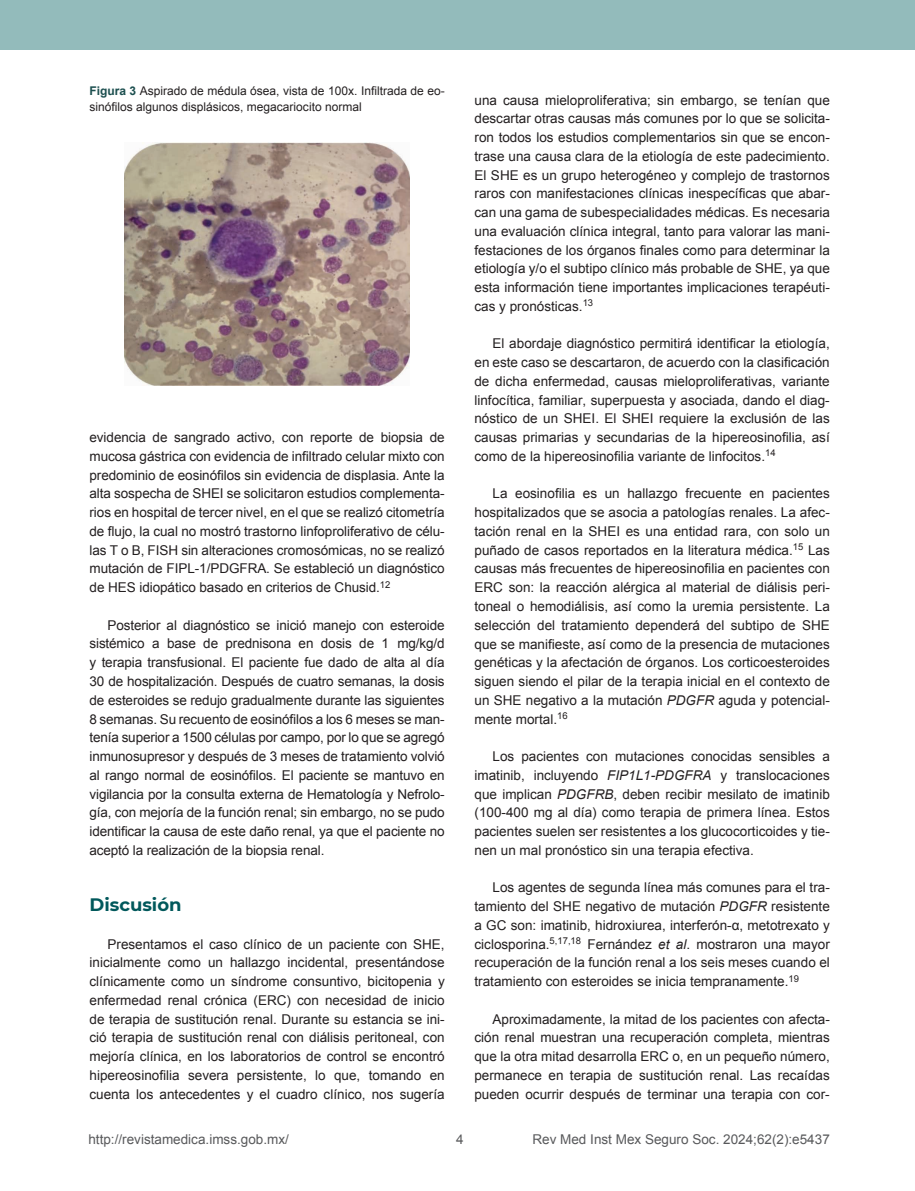
<style>
.page{position:relative;width:915px;height:1191px;background:#fff}
.page>*{position:absolute;margin:0;border:0;box-sizing:border-box;transform-origin:0 0}
.t1{font:700 18px "Montserrat";color:#01585b}
.t2{font:13.5px/18.8px "Arial";color:#231f20;text-align:justify}
.t3{font:13.5px "Arial";color:#58595b}
.t4{font:12px/16.5px "Arial";color:#231f20}
.s1{font-weight:700;color:#1c4f4f}
.s2{font-style:italic}
</style>
<div class="page">
<div style="left:0;top:0;width:914px;height:50px;background:#93bbbb"></div>
<img style="left:125px;top:142px;width:284px;height:244px">
<p class="t4" style="left:89px;top:82px;width:357px"><span class="s1">Figura 3</span> Aspirado de médula ósea, vista de 100x. Infiltrada de eo&shy;sinófilos algunos displásicos, megacariocito normal</p>
<p class="t2" style="left:474px;top:91px;width:357px">una causa mieloproliferativa; sin embargo, se tenían que descartar otras causas más comunes por lo que se solicita&shy;ron todos los estudios complementarios sin que se encon&shy;trase una causa clara de la etiología de este padecimiento.<br>El SHE es un grupo heterogéneo y complejo de trastornos raros con manifestaciones clínicas inespecíficas que abar&shy;can una gama de subespecialidades médicas. Es necesaria una evaluación clínica integral, tanto para valorar las mani&shy;festaciones de los órganos finales como para determinar la etiología y/o el subtipo clínico más probable de SHE, ya que esta información tiene importantes implicaciones terapéuti&shy;cas y pronósticas.<sup>13</sup></p>
<p class="t2" style="left:474px;top:334px;width:357px;text-indent:18px">El abordaje diagnóstico permitirá identificar la etiología, en este caso se descartaron, de acuerdo con la clasificación de dicha enfermedad, causas mieloproliferativas, variante linfocítica, familiar, superpuesta y asociada, dando el diag&shy;nóstico de un SHEI. El SHEI requiere la exclusión de las causas primarias y secundarias de la hipereosinofilia, así como de la hipereosinofilia variante de linfocitos.<sup>14</sup></p>
<p class="t2" style="left:474px;top:484px;width:357px;text-indent:18px">La eosinofilia es un hallazgo frecuente en pacientes hospitalizados que se asocia a patologías renales. La afec&shy;tación renal en la SHEI es una entidad rara, con solo un puñado de casos reportados en la literatura médica.<sup>15</sup> Las causas más frecuentes de hipereosinofilia en pacientes con ERC son: la reacción alérgica al material de diálisis peri&shy;toneal o hemodiálisis, así como la uremia persistente. La selección del tratamiento dependerá del subtipo de SHE que se manifieste, así como de la presencia de mutaciones genéticas y la afectación de órganos. Los corticoesteroides siguen siendo el pilar de la terapia inicial en el contexto de un SHE negativo a la mutación <span class="s2">PDGFR</span> aguda y potencial&shy;mente mortal.<sup>16</sup></p>
<p class="t2" style="left:474px;top:747px;width:357px;text-indent:18px">Los pacientes con mutaciones conocidas sensibles a imatinib, incluyendo <span class="s2">FIP1L1-PDGFRA</span> y translocaciones que implican <span class="s2">PDGFRB</span>, deben recibir mesilato de imatinib (100-400 mg al día) como terapia de primera línea. Estos pacientes suelen ser resistentes a los glucocorticoides y tie&shy;nen un mal pronóstico sin una terapia efectiva.</p>
<p class="t2" style="left:474px;top:878px;width:357px;text-indent:18px">Los agentes de segunda línea más comunes para el tra&shy;tamiento del SHE negativo de mutación <span class="s2">PDGFR</span> resistente a GC son: imatinib, hidroxiurea, interferón-α, metotrexato y ciclosporina.<sup>5,17,18</sup> Fernández <span class="s2">et al</span>. mostraron una mayor recuperación de la función renal a los seis meses cuando el tratamiento con esteroides se inicia tempranamente.<sup>19</sup></p>
<p class="t2" style="left:474px;top:1009px;width:357px;text-indent:18px">Aproximadamente, la mitad de los pacientes con afecta&shy;ción renal muestran una recuperación completa, mientras que la otra mitad desarrolla ERC o, en un pequeño número, permanece en terapia de sustitución renal. Las recaídas pueden ocurrir después de terminar una terapia con cor-</p>
<p class="t2" style="left:89px;top:428px;width:356px">evidencia de sangrado activo, con reporte de biopsia de mucosa gástrica con evidencia de infiltrado celular mixto con predominio de eosinófilos sin evidencia de displasia. Ante la alta sospecha de SHEI se solicitaron estudios complementa&shy;rios en hospital de tercer nivel, en el que se realizó citometría de flujo, la cual no mostró trastorno linfoproliferativo de célu&shy;las T o B, FISH sin alteraciones cromosómicas, no se realizó mutación de FIPL-1/PDGFRA. Se estableció un diagnóstico de HES idiopático basado en criterios de Chusid.<sup>12</sup></p>
<p class="t2" style="left:89px;top:616px;width:356px;text-indent:18px">Posterior al diagnóstico se inició manejo con esteroide sistémico a base de prednisona en dosis de 1 mg/kg/d y terapia transfusional. El paciente fue dado de alta al día 30 de hospitalización. Después de cuatro semanas, la dosis de esteroides se redujo gradualmente durante las siguientes 8 semanas. Su recuento de eosinófilos a los 6 meses se man&shy;tenía superior a 1500 células por campo, por lo que se agregó inmunosupresor y después de 3 meses de tratamiento volvió al rango normal de eosinófilos. El paciente se mantuvo en vigilancia por la consulta externa de Hematología y Nefrolo&shy;gía, con mejoría de la función renal; sin embargo, no se pudo identificar la causa de este daño renal, ya que el paciente no aceptó la realización de la biopsia renal.</p>
<h1 class="t1" style="left:89px;top:891px;width:94px">Discusión</h1>
<p class="t2" style="left:89px;top:934px;width:356px;text-indent:18px">Presentamos el caso clínico de un paciente con SHE, inicialmente como un hallazgo incidental, presentándose clínicamente como un síndrome consuntivo, bicitopenia y enfermedad renal crónica (ERC) con necesidad de inicio de terapia de sustitución renal. Durante su estancia se ini&shy;ció terapia de sustitución renal con diálisis peritoneal, con mejoría clínica, en los laboratorios de control se encontró hipereosinofilia severa persistente, lo que, tomando en cuenta los antecedentes y el cuadro clínico, nos sugería</p>
<p class="t3" style="left:88px;top:1130px;width:202px">http://revistamedica.imss.gob.mx/</p>
<p class="t3" style="left:456px;top:1130px;width:9px">4</p>
<p class="t3" style="left:532px;top:1130px;width:299px">Rev Med Inst Mex Seguro Soc. 2024;62(2):e5437</p>
</div>
